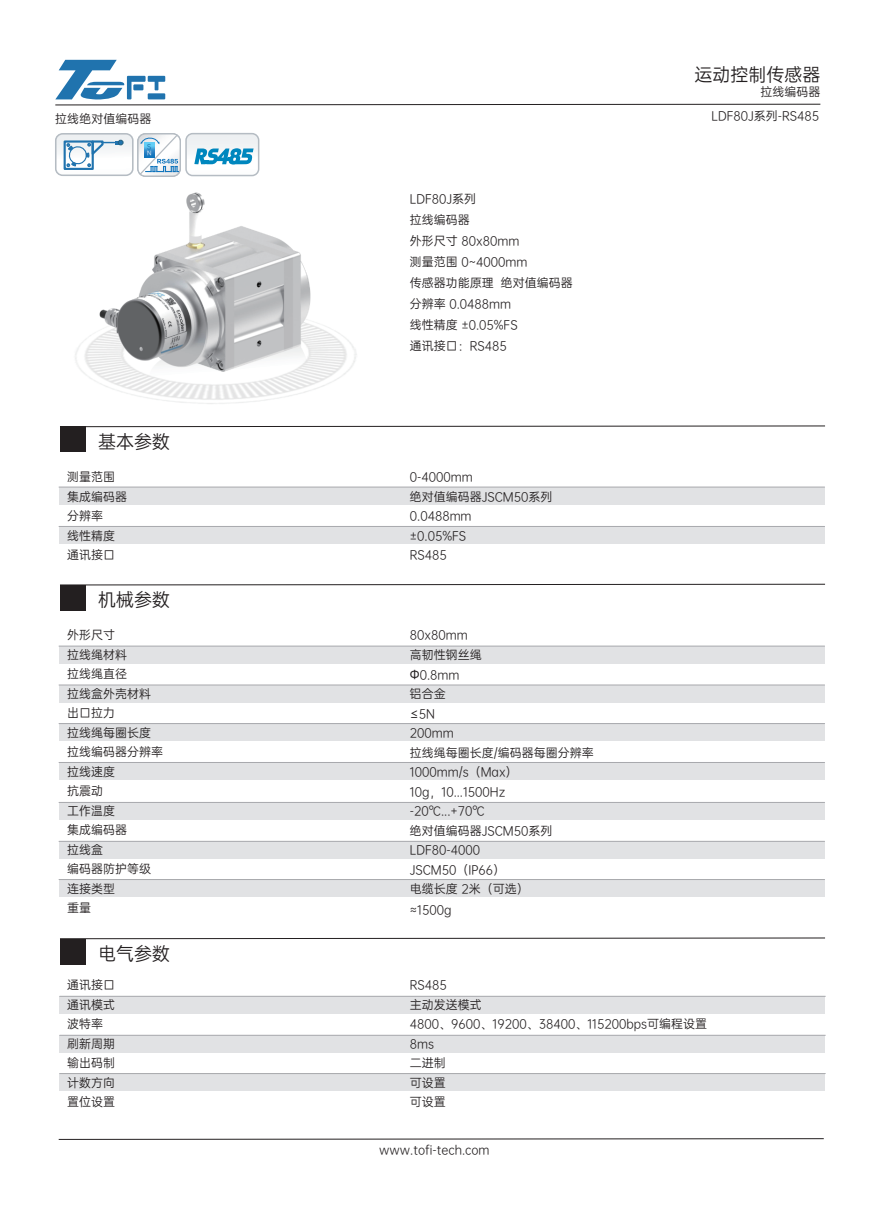
<style>
.page{position:relative;width:893px;height:1212px;background:#fff}
.page>*{position:absolute;margin:0;border:0;box-sizing:border-box;transform-origin:0 0}
.t1{font:18px "OPPO Sans R";color:#231f20}
.t2{font:12px/19.5px "OPPO Sans R";color:#231f20}
.t3{font:6.6px "OPPO Sans R";color:#0e63a0}
.t4{font:6px "OPPO Sans R";color:#fff}
.s1{font-family:"Microsoft Ya Hei"}
</style>
<div class="page">
<svg style="left:60px;top:583px;width:765px;height:3px"></svg>
<div style="left:60px;top:585px;width:25px;height:25px;background:#231f20"></div>
<svg style="left:60px;top:425px;width:765px;height:2px"></svg>
<div style="left:60px;top:427px;width:25px;height:25px;background:#231f20"></div>
<div style="left:59px;top:646px;width:765px;height:18px;background:#e1e2e4"></div>
<hr style="left:59px;top:646px;width:766px;height:1px;background:#a8a9ad">
<div style="left:59px;top:487px;width:765px;height:18px;background:#e1e2e4"></div>
<hr style="left:59px;top:487px;width:766px;height:1px;background:#a8a9ad">
<div style="left:59px;top:526px;width:765px;height:18px;background:#e1e2e4"></div>
<hr style="left:59px;top:526px;width:766px;height:1px;background:#a8a9ad">
<div style="left:59px;top:685px;width:765px;height:18px;background:#e1e2e4"></div>
<hr style="left:59px;top:685px;width:766px;height:1px;background:#a8a9ad">
<div style="left:59px;top:723px;width:765px;height:18px;background:#e1e2e4"></div>
<hr style="left:59px;top:723px;width:766px;height:1px;background:#a8a9ad">
<div style="left:59px;top:762px;width:765px;height:18px;background:#e1e2e4"></div>
<hr style="left:59px;top:762px;width:766px;height:1px;background:#a8a9ad">
<div style="left:59px;top:802px;width:765px;height:18px;background:#e1e2e4"></div>
<hr style="left:59px;top:802px;width:766px;height:1px;background:#a8a9ad">
<div style="left:59px;top:841px;width:765px;height:18px;background:#e1e2e4"></div>
<hr style="left:59px;top:841px;width:766px;height:1px;background:#a8a9ad">
<div style="left:59px;top:879px;width:765px;height:18px;background:#e1e2e4"></div>
<hr style="left:59px;top:879px;width:766px;height:1px;background:#a8a9ad">
<svg style="left:55px;top:60px;width:766px;height:46px"></svg>
<svg style="left:58px;top:1138px;width:766px;height:2px;background:#908e8e"></svg>
<svg style="left:60px;top:937px;width:765px;height:2px"></svg>
<div style="left:60px;top:939px;width:25px;height:25px;background:#231f20"></div>
<div style="left:60px;top:996px;width:765px;height:18px;background:#e1e2e4"></div>
<hr style="left:60px;top:996px;width:765px;height:1px;background:#a8a9ad">
<div style="left:60px;top:1035px;width:765px;height:18px;background:#e1e2e4"></div>
<hr style="left:60px;top:1035px;width:765px;height:1px;background:#a8a9ad">
<div style="left:60px;top:1073px;width:765px;height:18px;background:#e1e2e4"></div>
<hr style="left:60px;top:1073px;width:765px;height:1px;background:#a8a9ad">
<svg style="left:55px;top:133px;width:205px;height:44px"></svg>
<img style="left:75px;top:192px;width:282px;height:212px">
<h1 class="t1" style="left:694px;top:61px;width:127px">运动控制传感器</h1>
<p class="t2" style="left:760px;top:82px;width:61px">拉线编码器</p>
<p class="t2" style="left:55px;top:109px;width:97px">拉线绝对值编码器</p>
<p class="t2" style="left:711px;top:106px;width:109px">LDF80J系列-RS485</p>
<p class="t3" style="left:147px;top:142px;width:6px">S</p>
<p class="t4" style="left:147px;top:149px;width:6px">N</p>
<h1 class="t1" style="left:98px;top:427px;width:73px">基本参数</h1>
<p class="t2" style="left:410px;top:187px;width:165px;line-height:21px">LDF80J系列<br>拉线编码器<br>外形尺寸 80x80mm<br>测量范围 0~4000mm<br>传感器功能原理 绝对值编码器分辨率 0.0488mm<br>线性精度 ±0.05%FS<br>通讯接口：RS485</p>
<p class="t2" style="left:67px;top:467px;width:62px">测量范围集成编码器分辨率<br>线性精度通讯接口</p>
<p class="t2" style="left:410px;top:466px;width:144px">0-4000mm<br>绝对值编码器JSCM50系列<br>0.0488mm<br>±0.05%FS<br>RS485</p>
<h1 class="t1" style="left:98px;top:586px;width:73px">机械参数</h1>
<p class="t2" style="left:67px;top:624px;width:98px">外形尺寸<br>拉线绳材料<br>拉线绳直径<br>拉线盒外壳材料出口拉力<br>拉线绳每圈长度拉线编码器分辨率拉线速度<br>抗震动<br>工作温度<br>集成编码器<br>拉线盒<br>编码器防护等级连接类型<br>重量</p>
<p class="t2" style="left:410px;top:624px;width:186px">80x80mm<br>高韧性钢丝绳<br><span class="s1">Φ</span>0.8mm<br>铝合金<br><span class="s1">≤</span>5N<br>200mm<br>拉线绳每圈长度/编码器每圈分辨率<br>1000mm/s（Max）<br>10g，10...1500Hz<br>-20℃...+70℃<br>绝对值编码器JSCM50系列<br>LDF80-4000<br>JSCM50（IP66）<br>电缆长度 2米（可选）<br>≈1500g</p>
<h1 class="t1" style="left:98px;top:939px;width:73px">电气参数</h1>
<p class="t2" style="left:67px;top:975px;width:50px">通讯接口通讯模式波特率刷新周期输出码制计数方向置位设置</p>
<p class="t2" style="left:410px;top:975px;width:299px">RS485<br>主动发送模式<br>4800、9600、19200、38400、115200bps可编程设置<br>8ms<br>二进制<br>可设置<br>可设置</p>
<p class="t2" style="left:379px;top:1139px;width:112px">www.tofi-tech.com</p>
</div>
